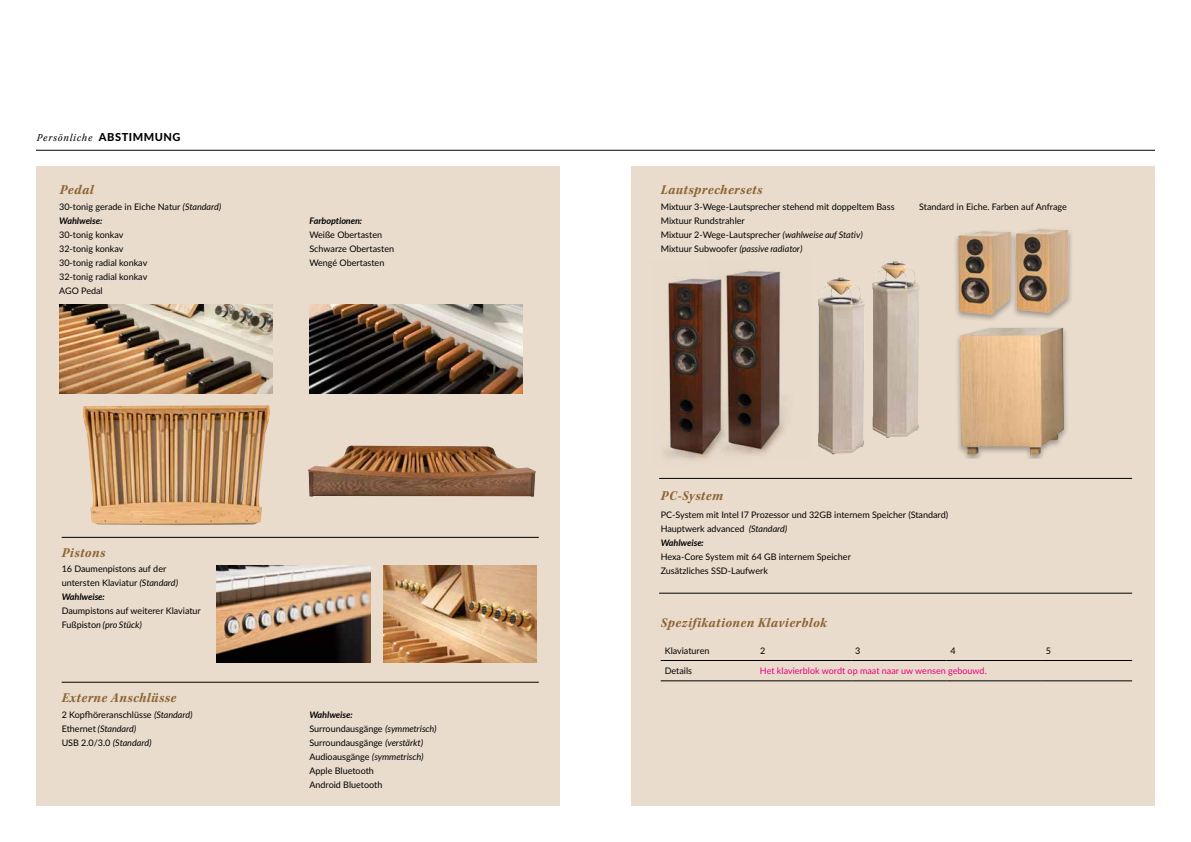
<style>
.page{position:relative;width:1191px;height:842px;background:#fff}
.page>*{position:absolute;margin:0;border:0;box-sizing:border-box;transform-origin:0 0}
.t1{font:14px "Kepler Std Bold Scn It";letter-spacing:.03em;color:#8d6534}
.t2{font:11px "Kepler Std Scn It";letter-spacing:.08em;color:#000}
.t3{font:9px/14px "Lato";color:#000}
.t4{font:9px "Lato";color:#e6007d}
.t5{font:italic 700 9px "Lato";color:#000}
.s1{font-family:"Lato";font-weight:800}
.s2{font-style:italic}
.s3{font-weight:700;font-style:italic}
</style>
<div class="page">
<div style="left:36px;top:166px;width:523px;height:640px;background:#e9dccd"></div>
<div style="left:631px;top:166px;width:524px;height:640px;background:#e9dccd"></div>
<img style="left:664px;top:278px;width:44px;height:183px">
<img style="left:668px;top:279px;width:40px;height:174px">
<img style="left:708px;top:270px;width:79px;height:188px">
<img style="left:727px;top:271px;width:52px;height:177px">
<img style="left:818px;top:277px;width:47px;height:177px">
<img style="left:872px;top:261px;width:48px;height:177px">
<hr style="left:659px;top:478px;width:473px;height:1px;background:#000">
<hr style="left:659px;top:593px;width:473px;height:1px;background:#000">
<div style="left:952px;top:228px;width:64px;height:93px;background:#000;opacity:.33"></div>
<img style="left:958px;top:231px;width:52px;height:84px">
<div style="left:1010px;top:226px;width:63px;height:93px;background:#000;opacity:.33"></div>
<img style="left:1015px;top:229px;width:53px;height:84px">
<div style="left:954px;top:325px;width:115px;height:134px;background:#000;opacity:.33"></div>
<img style="left:960px;top:328px;width:104px;height:127px">
<hr style="left:62px;top:537px;width:477px;height:1px;background:#000">
<img style="left:383px;top:565px;width:153px;height:98px">
<img style="left:216px;top:565px;width:154px;height:98px">
<hr style="left:62px;top:682px;width:477px;height:1px;background:#000">
<img style="left:82px;top:405px;width:188px;height:120px">
<img style="left:308px;top:445px;width:228px;height:52px">
<img style="left:60px;top:304px;width:212px;height:89px">
<img style="left:309px;top:304px;width:213px;height:89px">
<hr style="left:36px;top:150px;width:1119px;height:1px;background:#000">
<hr style="left:660px;top:660px;width:96px;height:1px;background:#000">
<hr style="left:756px;top:660px;width:95px;height:1px;background:#000">
<hr style="left:851px;top:660px;width:95px;height:1px;background:#000">
<hr style="left:946px;top:660px;width:95px;height:1px;background:#000">
<hr style="left:1041px;top:660px;width:91px;height:1px;background:#000">
<hr style="left:660px;top:681px;width:96px;height:1px;background:#000">
<hr style="left:756px;top:681px;width:95px;height:1px;background:#000">
<hr style="left:851px;top:681px;width:95px;height:1px;background:#000">
<hr style="left:946px;top:681px;width:95px;height:1px;background:#000">
<hr style="left:1041px;top:681px;width:91px;height:1px;background:#000">
<p class="t2" style="left:37px;top:131px;width:145px">Persönliche <span class="s1">ABSTIMMUNG</span></p>
<h1 class="t1" style="left:60px;top:182px;width:35px">Pedal</h1>
<p class="t3" style="left:59px;top:199px;width:164px">30-tonig gerade in Eiche Natur <span class="s2">(Standard)<br></span><span class="s3">Wahlweise:</span></p>
<p class="t3" style="left:59px;top:227px;width:90px">30-tonig konkav<br>32-tonig konkav<br>30-tonig radial konkav<br>32-tonig radial konkav<br>AGO Pedal</p>
<p class="t5" style="left:309px;top:215px;width:54px">Farboptionen:</p>
<p class="t3" style="left:309px;top:227px;width:86px">Weiße Obertasten<br>Schwarze Obertasten<br>Wengé Obertasten</p>
<h1 class="t1" style="left:62px;top:545px;width:45px">Pistons</h1>
<p class="t3" style="left:62px;top:562px;width:118px">16 Daumenpistons auf der untersten Klaviatur <span class="s2">(Standard)<br></span><span class="s3">Wahlweise:</span></p>
<p class="t3" style="left:62px;top:604px;width:141px">Daumpistons auf weiterer Klaviatur<br>Fußpisto<span class="s2">n (pro Stück)</span></p>
<h1 class="t1" style="left:62px;top:689px;width:116px">Externe Anschlüsse</h1>
<p class="t3" style="left:62px;top:707px;width:132px">2 Kopfhöreranschlüsse <span class="s2">(Standard)<br></span>Ethernet <span class="s2">(Standard)<br></span>USB 2.0/3.0 <span class="s2">(Standard)</span></p>
<p class="t3" style="left:309px;top:707px;width:129px"><span class="s3">Wahlweise:<br></span>Surroundausgänge <span class="s2">(symmetrisch)<br></span>Surroundausgänge <span class="s2">(verstärkt)<br></span>Audioausgänge <span class="s2">(symmetrisch)<br></span>Apple Bluetooth<br>Android Bluetooth</p>
<h1 class="t1" style="left:660px;top:182px;width:103px">Lautsprechersets</h1>
<p class="t3" style="left:660px;top:199px;width:235px">Mixtuur 3-Wege-Lautsprecher stehend mit doppeltem Bass Mixtuur Rundstrahler<br>Mixtuur 2-Wege-Lautsprecher <span class="s2">(wahlweise auf Stativ)<br></span>Mixtuur Subwoofer <span class="s2">(passive radiator)</span></p>
<p class="t3" style="left:919px;top:199px;width:149px">Standard in Eiche. Farben auf Anfrage</p>
<h1 class="t1" style="left:660px;top:488px;width:64px">PC-System</h1>
<p class="t3" style="left:660px;top:507px;width:289px">PC-System mit Intel I7 Prozessor und 32GB internem Speicher (Standard)<br>Hauptwerk advanced <span class="s2">(Standard)<br></span><span class="s3">Wahlweise:</span></p>
<p class="t3" style="left:660px;top:549px;width:192px">Hexa-Core System mit 64 GB internem Speicher<br>Zusätzliches SSD-Laufwerk</p>
<h1 class="t1" style="left:660px;top:615px;width:168px">Spezifikationen Klavierblok</h1>
<p class="t3" style="left:664px;top:643px;width:46px">Klaviaturen</p>
<p class="t3" style="left:760px;top:643px;width:7px">2</p>
<p class="t3" style="left:855px;top:643px;width:7px">3</p>
<p class="t3" style="left:950px;top:643px;width:7px">4</p>
<p class="t3" style="left:1045px;top:643px;width:7px">5</p>
<p class="t3" style="left:664px;top:664px;width:29px">Details</p>
<p class="t4" style="left:760px;top:665px;width:228px">Het klavierblok wordt op maat naar uw wensen gebouwd.</p>
</div>
